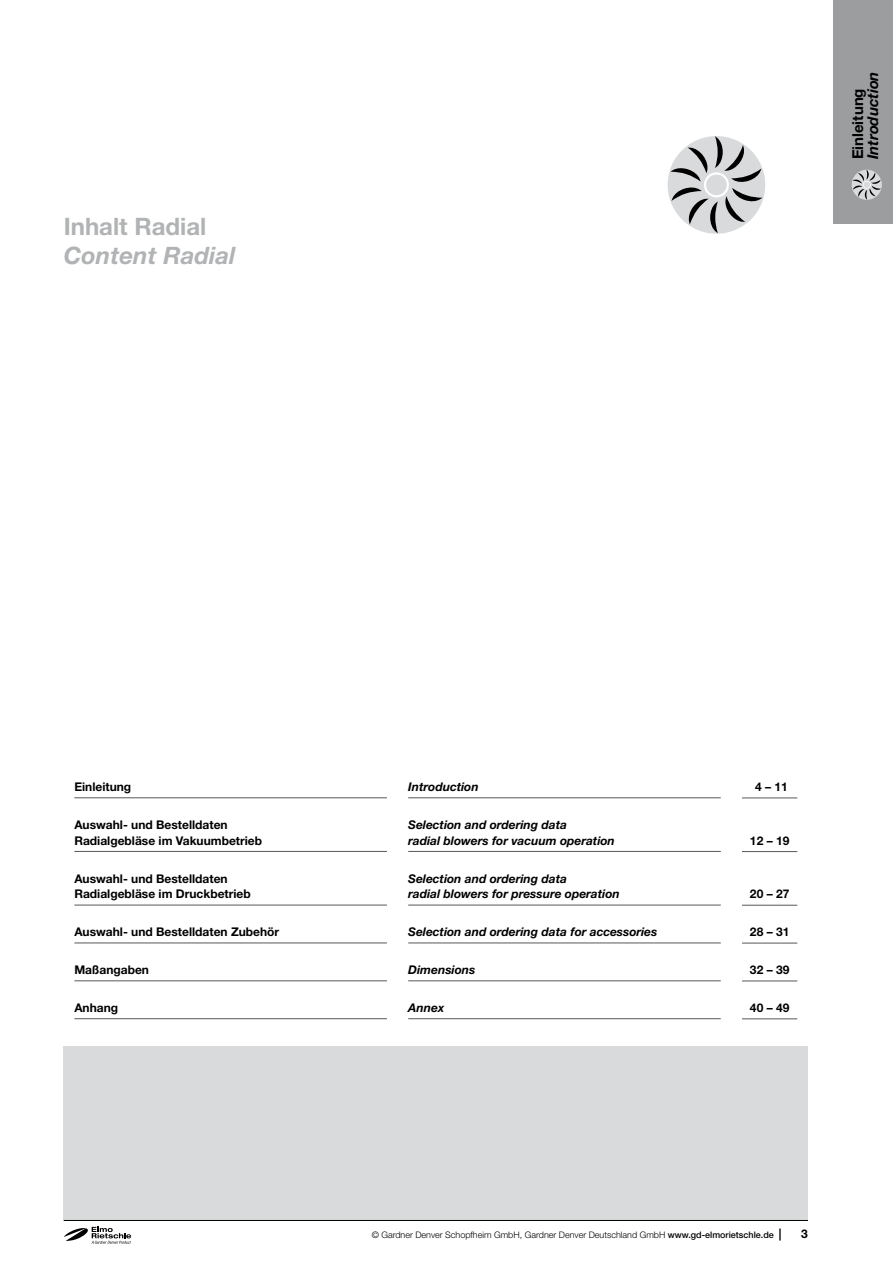
<style>
.page{position:relative;width:893px;height:1263px;background:#fff}
.page>*{position:absolute;margin:0;border:0;box-sizing:border-box;transform-origin:0 0}
.t1{font:italic 700 24px "Helvetica Neue LT Pro";color:#b1b3b4}
.t2{font:700 24px "Helvetica Neue LT Pro";color:#b1b3b4}
.t3{font:italic 700 15px "Helvetica Neue LT Pro";color:#000}
.t4{font:700 15px "Helvetica Neue LT Pro";color:#000}
.t5{font:700 12px/15.8px "Helvetica Neue LT Pro";color:#000}
.t6{font:italic 700 12px/15.8px "Helvetica Neue LT Pro";color:#000}
.t7{font:300 9px "Helvetica Neue LT Pro";color:#000}
.s1{font-weight:500}
.s2{font-weight:700;font-size:12px}
</style>
<div class="page">
<div style="left:64px;top:1046px;width:744px;height:174px;background:#d9dadb"></div>
<hr style="left:408px;top:797px;width:313px;height:1px;background:#58585a">
<hr style="left:408px;top:851px;width:313px;height:1px;background:#58585a">
<hr style="left:408px;top:905px;width:313px;height:1px;background:#58585a">
<hr style="left:408px;top:942px;width:313px;height:1px;background:#58585a">
<hr style="left:408px;top:980px;width:313px;height:1px;background:#58585a">
<hr style="left:408px;top:1018px;width:313px;height:1px;background:#58585a">
<hr style="left:742px;top:797px;width:55px;height:1px;background:#58585a">
<hr style="left:742px;top:851px;width:55px;height:1px;background:#58585a">
<hr style="left:742px;top:905px;width:55px;height:1px;background:#58585a">
<hr style="left:742px;top:943px;width:55px;height:1px;background:#58585a">
<hr style="left:742px;top:980px;width:55px;height:1px;background:#58585a">
<hr style="left:742px;top:1018px;width:55px;height:1px;background:#58585a">
<hr style="left:74px;top:797px;width:313px;height:1px;background:#58585a">
<hr style="left:74px;top:851px;width:313px;height:1px;background:#58585a">
<hr style="left:74px;top:905px;width:313px;height:1px;background:#58585a">
<hr style="left:74px;top:942px;width:313px;height:1px;background:#58585a">
<hr style="left:74px;top:980px;width:313px;height:1px;background:#58585a">
<hr style="left:74px;top:1018px;width:313px;height:1px;background:#58585a">
<svg style="left:670px;top:136px;width:92px;height:97px"></svg>
<div style="left:833px;top:0;width:60px;height:223px;background:#9c9d9f"></div>
<svg style="left:852px;top:170px;width:29px;height:30px"></svg>
<hr style="left:64px;top:1220px;width:744px;height:1px;background:#000">
<svg style="left:64px;top:1227px;width:67px;height:17px"></svg>
<h1 class="t2" style="left:64px;top:211px;width:144px">Inhalt Radial</h1>
<h1 class="t1" style="left:64px;top:240px;width:173px">Content Radial</h1>
<p class="t3" style="left:864px;top:159px;width:90px;rotate:-90deg">Introduction</p>
<p class="t4" style="left:849px;top:159px;width:73px;rotate:-90deg">Einleitung</p>
<p class="t5" style="left:74px;top:779px;width:58px">Einleitung</p>
<p class="t5" style="left:74px;top:816px;width:189px">Auswahl- und Bestelldaten<br>Radialgebläse im Vakuumbetrieb</p>
<p class="t5" style="left:74px;top:870px;width:178px">Auswahl- und Bestelldaten<br>Radialgebläse im Druckbetrieb</p>
<p class="t5" style="left:74px;top:924px;width:206px">Auswahl- und Bestelldaten Zubehör</p>
<p class="t5" style="left:74px;top:962px;width:76px">Maßangaben</p>
<p class="t5" style="left:74px;top:999px;width:45px">Anhang</p>
<p class="t6" style="left:408px;top:779px;width:72px">Introduction</p>
<p class="t6" style="left:408px;top:816px;width:208px">Selection and ordering data<br>radial blowers for vacuum operation</p>
<p class="t6" style="left:408px;top:870px;width:213px">Selection and ordering data<br>radial blowers for pressure operation</p>
<p class="t6" style="left:408px;top:924px;width:251px">Selection and ordering data for accessories</p>
<p class="t6" style="left:408px;top:962px;width:69px">Dimensions</p>
<p class="t6" style="left:408px;top:999px;width:37px">Annex</p>
<p class="t5" style="left:755px;top:779px;width:34px">4 – 11</p>
<p class="t5" style="left:750px;top:832px;width:41px">12 – 19</p>
<p class="t5" style="left:750px;top:886px;width:41px">20 – 27</p>
<p class="t5" style="left:750px;top:924px;width:41px">28 – 31</p>
<p class="t5" style="left:750px;top:962px;width:41px">32 – 39</p>
<p class="t5" style="left:750px;top:1000px;width:41px">40 – 49</p>
<p class="t7" style="left:372px;top:1230px;width:411px">© Gardner Denver Schopfheim GmbH, Gardner Denver Deutschland GmbH <span class="s1">www.gd-elmorietschle.de</span> <span class="s2">|</span></p>
<p class="t5" style="left:801px;top:1226px;width:8px">3</p>
</div>
